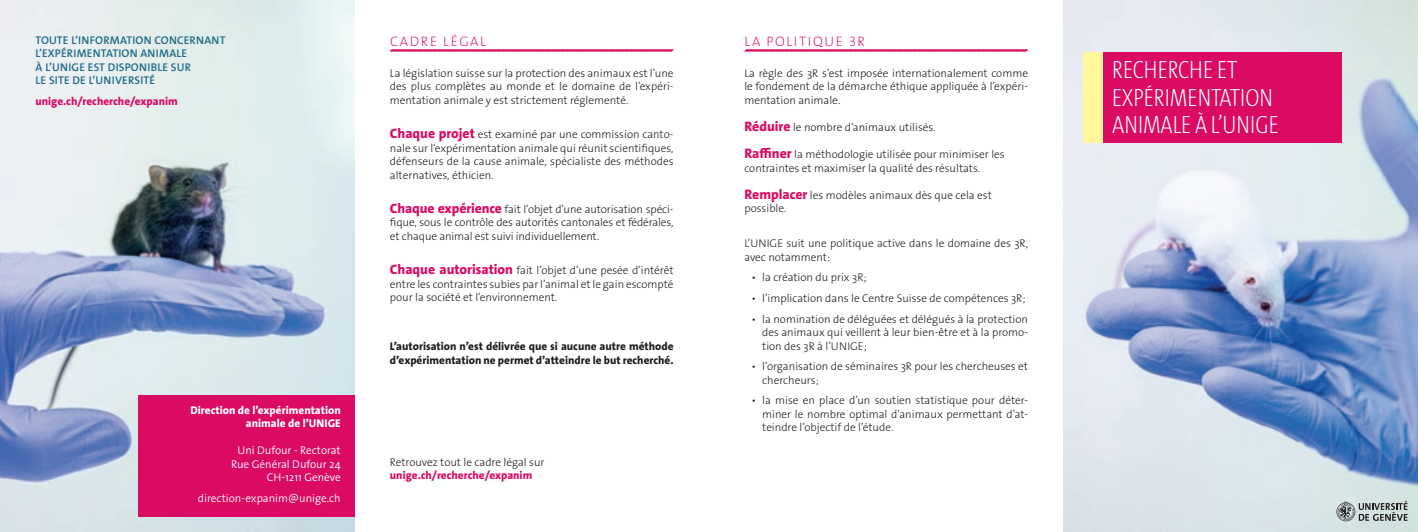
<style>
.page{position:relative;width:1418px;height:532px;background:#fff}
.page>*{position:absolute;margin:0;border:0;box-sizing:border-box;transform-origin:0 0}
.t1{font:200 25px/27.5px "The Sans Cd LF2";color:#fff}
.t2{font:200 13.75px "The Sans Os F";letter-spacing:.12em;color:#db0a62}
.t3{font:300 11.25px/13.5px "The Sans Os F";color:#231f20;text-align:justify}
.t4{font:800 11.25px/13.5px "The Sans Os F";color:#231f20}
.t5{font:600 11.25px/13.5px "The Sans Os F";letter-spacing:.02em;color:#1e6989}
.t6{font:300 11.25px/13.5px "The Sans Os F";color:#fff;text-align:right}
.t7{font:800 11.25px "The Sans Os F";color:#db0a62}
.t8{font:800 11.25px/13.5px "The Sans Os F";color:#fff;text-align:right}
.s1{font-weight:800;font-size:13.75px;color:#db0a62}
</style>
<div class="page">
<img style="left:1063px;top:0;width:354px;height:531px">
<img style="left:0;top:0;width:354px;height:531px">
<div style="left:137px;top:395px;width:217px;height:121px;background:#db0a62"></div>
<div style="left:1102px;top:52px;width:239px;height:91px;background:#db0a62"></div>
<div style="left:1082px;top:52px;width:20px;height:91px;background:#fff79a"></div>
<svg style="left:744px;top:49px;width:284px;height:3px"></svg>
<svg style="left:389px;top:49px;width:285px;height:3px"></svg>
<svg style="left:1336px;top:500px;width:71px;height:21px"></svg>
<p class="t5" style="left:36px;top:33px;width:191px">TOUTE L’INFORMATION CONCERNANT<br>L’EXPÉRIMENTATION ANIMALE<br>À L’UNIGE EST DISPONIBLE SUR<br>LE SITE DE L’UNIVERSITÉ</p>
<p class="t7" style="left:35px;top:94px;width:144px">unige.ch/recherche/expanim</p>
<p class="t8" style="left:190px;top:403px;width:152px">Direction de l’expérimentation animale de l’UNIGE</p>
<p class="t6" style="left:231px;top:443px;width:111px">Uni Dufour - Rectorat<br>Rue Général Dufour 24<br>CH-1211 Genève</p>
<p class="t6" style="left:198px;top:491px;width:144px">direction-expanim@unige.ch</p>
<p class="t2" style="left:390px;top:32px;width:97px">CADRE LÉGAL</p>
<p class="t3" style="left:390px;top:66px;width:285px">La législation suisse sur la protection des animaux est l’une des plus complètes au monde et le domaine de l’expéri&shy;mentation animale y est strictement réglementé.</p>
<p class="t3" style="left:390px;top:128px;width:285px"><span class="s1">Chaque projet</span> est examiné par une commission canto&shy;nale sur l’expérimentation animale qui réunit scientifiques, défenseurs de la cause animale, spécialiste des méthodes alternatives, éthicien.</p>
<p class="t3" style="left:390px;top:202px;width:285px"><span class="s1">Chaque expérience</span> fait l’objet d’une autorisation spéci&shy;fique, sous le contrôle des autorités cantonales et fédérales, et chaque animal est suivi individuellement.</p>
<p class="t3" style="left:390px;top:264px;width:285px"><span class="s1">Chaque autorisation</span> fait l’objet d’une pesée d’intérêt entre les contraintes subies par l’animal et le gain escompté pour la société et l’environnement.</p>
<p class="t4" style="left:390px;top:339px;width:285px">L’autorisation n’est délivrée que si aucune autre méthode d’expérimentation ne permet d’atteindre le but recherché.</p>
<p class="t3" style="left:390px;top:455px;width:156px">Retrouvez tout le cadre légal sur</p>
<p class="t7" style="left:390px;top:468px;width:144px">unige.ch/recherche/expanim</p>
<p class="t2" style="left:744px;top:32px;width:122px">LA POLITIQUE 3R</p>
<p class="t3" style="left:744px;top:66px;width:285px">La règle des 3R s’est imposée internationalement comme le fondement de la démarche éthique appliquée à l’expéri&shy;mentation animale.</p>
<p class="t3" style="left:744px;top:120px;width:193px"><span class="s1">Réduire</span> le nombre d’animaux utilisés.</p>
<p class="t3" style="left:744px;top:148px;width:262px"><span class="s1">Raffiner</span> la méthodologie utilisée pour minimiser les contraintes et maximiser la qualité des résultats.</p>
<p class="t3" style="left:744px;top:188px;width:249px"><span class="s1">Remplacer</span> les modèles animaux dès que cela est possible.</p>
<p class="t3" style="left:744px;top:237px;width:285px">L’UNIGE suit une politique active dans le domaine des 3R, avec notamment:</p>
<p class="t3" style="left:751px;top:271px;width:116px">• la création du prix 3R;</p>
<p class="t3" style="left:751px;top:291px;width:275px">• l’implication dans le Centre Suisse de compétences 3R;</p>
<p class="t3" style="left:762px;top:312px;width:267px;text-indent:-11px">• la nomination de déléguées et délégués à la protection des animaux qui veillent à leur bien-être et à la promo&shy;tion des 3R à l’UNIGE;</p>
<p class="t3" style="left:762px;top:359px;width:267px;text-indent:-11px">• l’organisation de séminaires 3R pour les chercheuses et chercheurs;</p>
<p class="t3" style="left:762px;top:393px;width:267px;text-indent:-11px">• la mise en place d’un soutien statistique pour déter&shy;miner le nombre optimal d’animaux permettant d’at&shy;teindre l’objectif de l’étude.</p>
<h1 class="t1" style="left:1112px;top:55px;width:168px">RECHERCHE ET<br>EXPÉRIMENTATION<br>ANIMALE À L’UNIGE</h1>
</div>
